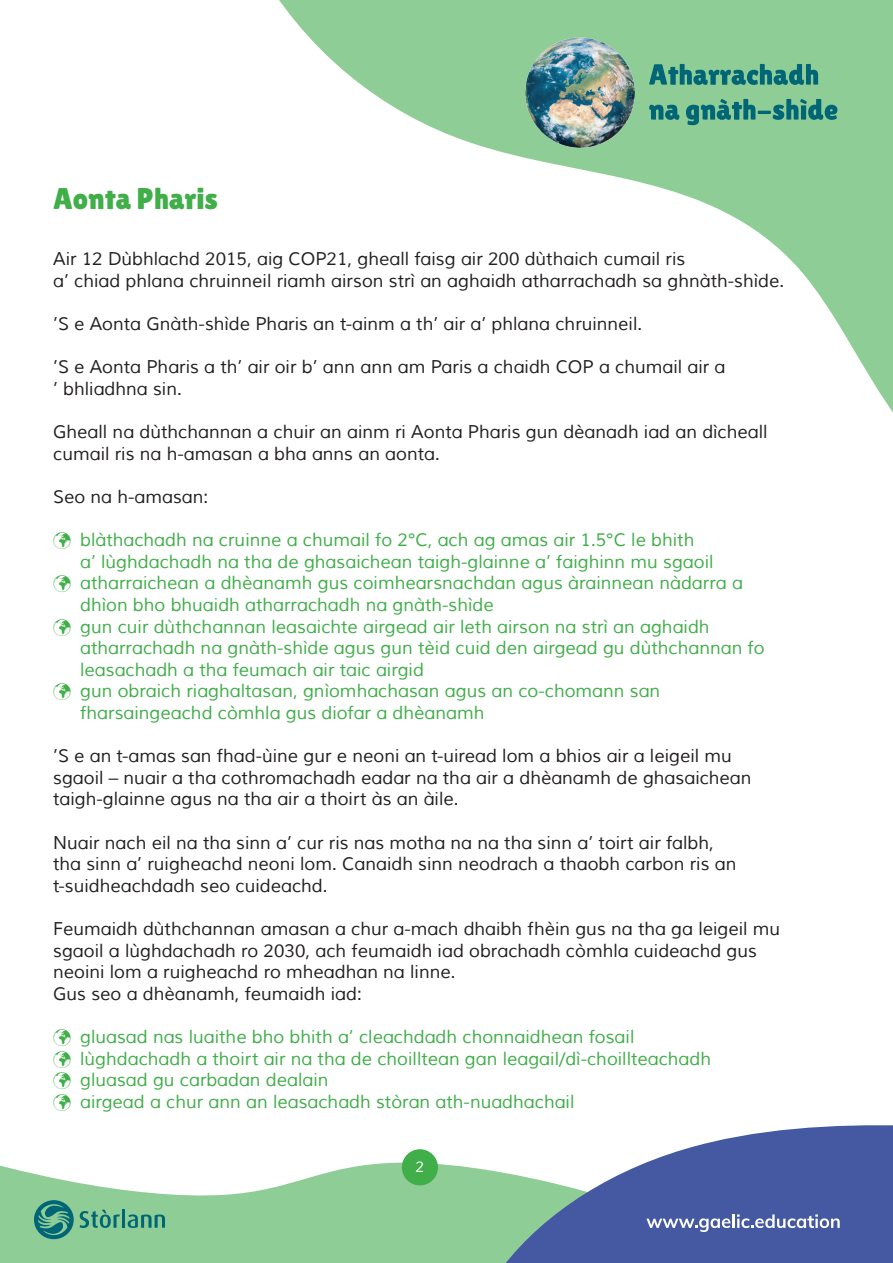
<style>
.page{position:relative;width:893px;height:1263px;background:#fff}
.page>*{position:absolute;margin:0;border:0;box-sizing:border-box;transform-origin:0 0}
.Heading2{font:30px "Lilita One";color:#40ae49}
.t1{font:18px/21.6px "Muli";color:#231f20}
.t2{font:18px/21.6px "Muli";color:#40ae49}
.t3{font:15px "Muli";color:#fff}
</style>
<div class="page">
<svg style="left:279px;top:0;width:614px;height:412px"></svg>
<svg style="left:0;top:1149px;width:444px;height:114px;fill:#8fcd97"></svg>
<svg style="left:444px;top:1125px;width:449px;height:138px;fill:#4459a1"></svg>
<svg style="left:34px;top:1200px;width:40px;height:39px"></svg>
<svg style="left:80px;top:1209px;width:40px;height:19px"></svg>
<hr style="left:122px;top:1209px;width:3px;height:19px;background:#006575">
<svg style="left:128px;top:1214px;width:37px;height:14px"></svg>
<svg style="left:646px;top:1218px;width:84px;height:14px"></svg>
<hr style="left:732px;top:1214px;width:3px;height:14px;background:#fff">
<svg style="left:737px;top:1214px;width:103px;height:14px"></svg>
<img style="left:525px;top:38px;width:110px;height:110px">
<svg style="left:649px;top:64px;width:169px;height:21px"></svg>
<svg style="left:649px;top:105px;width:30px;height:15px"></svg>
<svg style="left:686px;top:99px;width:151px;height:26px"></svg>
<div style="left:402px;top:1149px;width:36px;height:36px;background:#40ae49;border-radius:50%"></div>
<p class="Heading2" style="left:53px;top:182px;width:166px">Aonta Pharis</p>
<p class="t1" style="left:53px;top:249px;width:634px">Air 12 Dùbhlachd 2015, aig COP21, gheall faisg air 200 dùthaich cumail ris</p>
<p class="t1" style="left:53px;top:270px;width:732px">a’ chiad phlana chruinneil riamh airson strì an aghaidh atharrachadh sa ghnàth-shìde.</p>
<p class="t1" style="left:53px;top:314px;width:591px">’S e Aonta Gnàth-shìde Pharis an t-ainm a th’ air a’ phlana chruinneil.</p>
<p class="t1" style="left:53px;top:357px;width:674px">’S e Aonta Pharis a th’ air oir b’ ann ann am Paris a chaidh COP a chumail air a</p>
<p class="t1" style="left:53px;top:378px;width:130px">’ bhliadhna sin.</p>
<p class="t1" style="left:53px;top:422px;width:716px">Gheall na dùthchannan a chuir an ainm ri Aonta Pharis gun dèanadh iad an dìcheall cumail ris na h-amasan a bha anns an aonta.</p>
<p class="t1" style="left:53px;top:486px;width:157px">Seo na h-amasan:</p>
<p class="t2" style="left:80px;top:530px;width:635px">blàthachadh na cruinne a chumail fo 2°C, ach ag amas air 1.5°C le bhith a’ lùghdachadh na tha de ghasaichean taigh-glainne a’ faighinn mu sgaoil</p>
<p class="t2" style="left:80px;top:573px;width:664px">atharraichean a dhèanamh gus coimhearsnachdan agus àrainnean nàdarra a dhìon bho bhuaidh atharrachadh na gnàth-shìde</p>
<p class="t2" style="left:80px;top:616px;width:686px">gun cuir dùthchannan leasaichte airgead air leth airson na strì an aghaidh atharrachadh na gnàth-shìde agus gun tèid cuid den airgead gu dùthchannan fo leasachadh a tha feumach air taic airgid</p>
<p class="t2" style="left:80px;top:681px;width:582px">gun obraich riaghaltasan, gnìomhachasan agus an co-chomann san fharsaingeachd còmhla gus diofar a dhèanamh</p>
<p class="t1" style="left:53px;top:746px;width:700px">’S e an t-amas san fhad-ùine gur e neoni an t-uiread lom a bhios air a leigeil mu sgaoil – nuair a tha cothromachadh eadar na tha air a dhèanamh de ghasaichean taigh-glainne agus na tha air a thoirt às an àile.</p>
<p class="t1" style="left:53px;top:832px;width:685px">Nuair nach eil na tha sinn a’ cur ris nas motha na na tha sinn a’ toirt air falbh, tha sinn a’ ruigheachd neoni lom. Canaidh sinn neodrach a thaobh carbon ris an t-suidheachdadh seo cuideachd.</p>
<p class="t1" style="left:53px;top:918px;width:729px">Feumaidh dùthchannan amasan a chur a-mach dhaibh fhèin gus na tha ga leigeil mu sgaoil a lùghdachadh ro 2030, ach feumaidh iad obrachadh còmhla cuideachd gus neoini lom a ruigheachd ro mheadhan na linne.</p>
<p class="t1" style="left:53px;top:983px;width:310px">Gus seo a dhèanamh, feumaidh iad:</p>
<p class="t2" style="left:80px;top:1026px;width:556px">gluasad nas luaithe bho bhith a’ cleachdadh chonnaidhean fosail</p>
<p class="t2" style="left:80px;top:1048px;width:632px">lùghdachadh a thoirt air na tha de choilltean gan leagail/dì-choillteachadh</p>
<p class="t2" style="left:80px;top:1070px;width:250px">gluasad gu carbadan dealain</p>
<p class="t2" style="left:80px;top:1091px;width:496px">airgead a chur ann an leasachadh stòran ath-nuadhachail</p>
<p class="t3" style="left:416px;top:1158px;width:10px">2</p>
</div>
